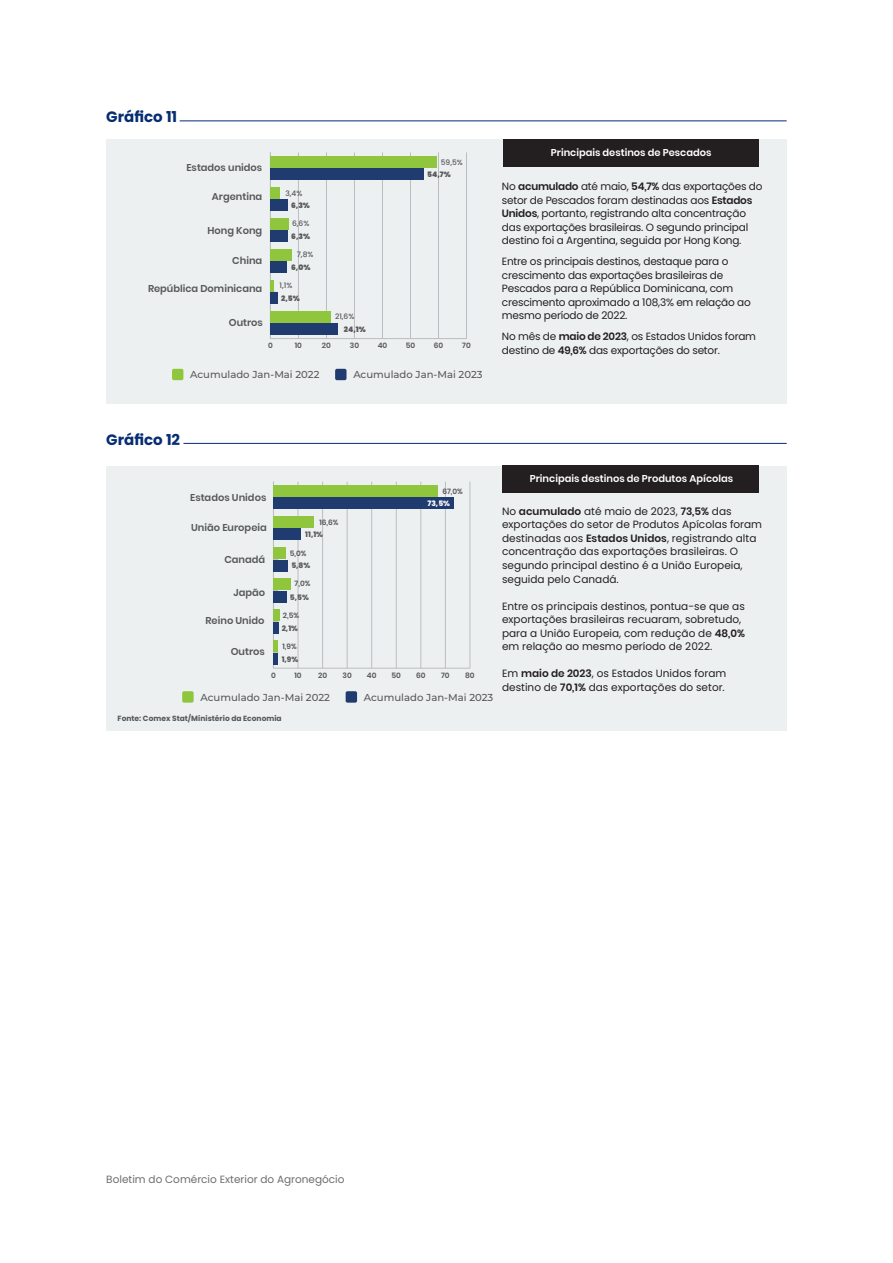
<style>
.page{position:relative;width:893px;height:1263px;background:#fff}
.page>*{position:absolute;margin:0;border:0;box-sizing:border-box;transform-origin:0 0}
.texto{font:700 15px "Poppins";color:#062c73}
.t1{font:10.5px/13.5px "Poppins";letter-spacing:-.02em;color:#231f20}
.t2{font:10.5px/13.5px "Poppins";color:#231f20}
.t3{font:10.5px "Poppins";color:#6c6d70}
.t4{font:500 10.05px "Montserrat";color:#57585a}
.t5{font:600 9.9px "Poppins";color:#57585a}
.t6{font:600 9.9px "Poppins";color:#fff}
.t7{font:600 7.5px "Poppins";color:#57585a}
.t8{font:700 7.5px "Poppins";color:#57585a}
.t9{font:500 7.5px "Poppins";color:#57585a}
.t10{font:900 7.5px "Poppins";color:#57585a}
.t11{font:800 7.5px "Poppins";color:#57585a}
.t12{font:800 7.5px "Poppins";color:#fff}
.s1{font-weight:600}
</style>
<div class="page">
<div style="left:106px;top:140px;width:681px;height:264px;background:#edf0f1"></div>
<hr style="left:270px;top:338px;width:196px;height:1px;background:#bcbdc0">
<hr style="left:298px;top:152px;width:1px;height:187px;background:#bcbdc0">
<hr style="left:326px;top:152px;width:1px;height:187px;background:#bcbdc0">
<hr style="left:354px;top:152px;width:1px;height:187px;background:#bcbdc0">
<hr style="left:382px;top:152px;width:1px;height:187px;background:#bcbdc0">
<hr style="left:410px;top:152px;width:1px;height:187px;background:#bcbdc0">
<hr style="left:438px;top:152px;width:1px;height:187px;background:#bcbdc0">
<hr style="left:466px;top:152px;width:1px;height:187px;background:#bcbdc0">
<hr style="left:270px;top:152px;width:1px;height:187px;background:#bcbdc0">
<div style="left:270px;top:169px;width:154px;height:11px;background:#1f3b6f"></div>
<div style="left:270px;top:200px;width:18px;height:11px;background:#1f3b6f"></div>
<div style="left:270px;top:231px;width:18px;height:11px;background:#1f3b6f"></div>
<div style="left:270px;top:262px;width:17px;height:11px;background:#1f3b6f"></div>
<div style="left:270px;top:293px;width:7px;height:11px;background:#1f3b6f"></div>
<div style="left:270px;top:324px;width:68px;height:11px;background:#1f3b6f"></div>
<div style="left:270px;top:156px;width:167px;height:11px;background:#8fc63e"></div>
<div style="left:270px;top:187px;width:10px;height:11px;background:#8fc63e"></div>
<div style="left:270px;top:218px;width:19px;height:11px;background:#8fc63e"></div>
<div style="left:270px;top:249px;width:22px;height:11px;background:#8fc63e"></div>
<svg style="left:270px;top:280px;width:5px;height:13px"></svg>
<div style="left:270px;top:311px;width:61px;height:11px;background:#8fc63e"></div>
<div style="left:503px;top:139px;width:255px;height:28px;background:#231f20"></div>
<div style="left:172px;top:369px;width:11px;height:11px;background:#8fc63e;border-radius:2px"></div>
<div style="left:335px;top:369px;width:12px;height:11px;background:#1f3b6f;border-radius:2px"></div>
<div style="left:106px;top:466px;width:681px;height:265px;background:#edf0f1"></div>
<div style="left:503px;top:466px;width:256px;height:27px;background:#231f20"></div>
<hr style="left:273px;top:668px;width:197px;height:1px;background:#bcbdc0">
<hr style="left:298px;top:482px;width:1px;height:186px;background:#bcbdc0">
<hr style="left:322px;top:482px;width:1px;height:186px;background:#bcbdc0">
<hr style="left:347px;top:482px;width:1px;height:186px;background:#bcbdc0">
<hr style="left:371px;top:482px;width:1px;height:186px;background:#bcbdc0">
<hr style="left:396px;top:482px;width:1px;height:186px;background:#bcbdc0">
<hr style="left:420px;top:482px;width:1px;height:186px;background:#bcbdc0">
<hr style="left:445px;top:482px;width:1px;height:186px;background:#bcbdc0">
<hr style="left:470px;top:482px;width:1px;height:186px;background:#bcbdc0">
<hr style="left:273px;top:482px;width:1px;height:186px;background:#bcbdc0">
<div style="left:273px;top:498px;width:181px;height:11px;background:#1f3b6f"></div>
<div style="left:273px;top:529px;width:28px;height:11px;background:#1f3b6f"></div>
<div style="left:273px;top:560px;width:15px;height:11px;background:#1f3b6f"></div>
<div style="left:273px;top:591px;width:14px;height:11px;background:#1f3b6f"></div>
<div style="left:273px;top:622px;width:6px;height:11px;background:#1f3b6f"></div>
<div style="left:273px;top:653px;width:5px;height:11px;background:#1f3b6f"></div>
<div style="left:273px;top:485px;width:165px;height:12px;background:#8fc63e"></div>
<div style="left:273px;top:516px;width:41px;height:12px;background:#8fc63e"></div>
<div style="left:273px;top:547px;width:13px;height:12px;background:#8fc63e"></div>
<div style="left:273px;top:579px;width:18px;height:11px;background:#8fc63e"></div>
<div style="left:273px;top:610px;width:7px;height:11px;background:#8fc63e"></div>
<div style="left:273px;top:641px;width:5px;height:11px;background:#8fc63e"></div>
<div style="left:182px;top:691px;width:12px;height:12px;background:#8fc63e;border-radius:2px"></div>
<div style="left:346px;top:691px;width:11px;height:12px;background:#1f3b6f;border-radius:2px"></div>
<hr style="left:180px;top:121px;width:607px;height:1px;background:#062c73">
<hr style="left:183px;top:443px;width:604px;height:1px;background:#062c73">
<p class="texto" style="left:106px;top:108px;width:72px">Gráfico 11</p>
<p class="t5" style="left:186px;top:162px;width:77px">Estados unidos</p>
<p class="t5" style="left:212px;top:190px;width:52px">Argentina</p>
<p class="t5" style="left:207px;top:225px;width:56px">Hong Kong</p>
<p class="t5" style="left:232px;top:255px;width:32px">China</p>
<p class="t5" style="left:148px;top:283px;width:116px">República Dominicana</p>
<p class="t5" style="left:229px;top:317px;width:36px">Outros</p>
<p class="t9" style="left:285px;top:189px;width:18px">3,4%</p>
<p class="t9" style="left:292px;top:219px;width:19px">6,6%</p>
<p class="t9" style="left:297px;top:250px;width:18px">7,8%</p>
<p class="t9" style="left:280px;top:281px;width:14px">1,1%</p>
<p class="t10" style="left:291px;top:201px;width:20px">6,3%</p>
<p class="t10" style="left:291px;top:232px;width:20px">6,3%</p>
<p class="t10" style="left:291px;top:263px;width:21px">6,0%</p>
<p class="t10" style="left:281px;top:294px;width:20px">2,5%</p>
<p class="t9" style="left:335px;top:312px;width:21px">21,6%</p>
<p class="t10" style="left:344px;top:325px;width:24px">24,1%</p>
<p class="t9" style="left:441px;top:158px;width:23px">59,5%</p>
<p class="t10" style="left:427px;top:170px;width:25px">54,7%</p>
<p class="t7" style="left:268px;top:341px;width:6px">0</p>
<p class="t7" style="left:295px;top:341px;width:9px">10</p>
<p class="t7" style="left:322px;top:341px;width:10px">20</p>
<p class="t7" style="left:350px;top:341px;width:11px">30</p>
<p class="t7" style="left:378px;top:341px;width:11px">40</p>
<p class="t7" style="left:406px;top:341px;width:11px">50</p>
<p class="t7" style="left:434px;top:341px;width:11px">60</p>
<p class="t7" style="left:462px;top:341px;width:10px">70</p>
<p class="t4" style="left:190px;top:368px;width:131px">Acumulado Jan-Mai 2022</p>
<p class="t4" style="left:353px;top:368px;width:131px">Acumulado Jan-Mai 2023</p>
<p class="t6" style="left:551px;top:146px;width:162px">Principais destinos de Pescados</p>
<p class="t1" style="left:502px;top:180px;width:262px">No <span class="s1">acumulado</span> até maio, <span class="s1">54,7%</span> das exportações do setor de Pescados foram destinadas aos <span class="s1">Estados Unidos</span>, portanto, registrando alta concentração das exportações brasileiras. O segundo principal destino foi a Argentina, seguida por Hong Kong.</p>
<p class="t1" style="left:502px;top:255px;width:250px">Entre os principais destinos, destaque para o crescimento das exportações brasileiras de Pescados para a República Dominicana, com crescimento aproximado a 108,3% em relação ao mesmo período de 2022.</p>
<p class="t1" style="left:502px;top:330px;width:256px">No mês de <span class="s1">maio de 2023</span>, os Estados Unidos foram destino de <span class="s1">49,6%</span> das exportações do setor.</p>
<p class="texto" style="left:106px;top:431px;width:75px">Gráfico 12</p>
<p class="t5" style="left:190px;top:492px;width:78px">Estados Unidos</p>
<p class="t5" style="left:191px;top:522px;width:77px">União Europeia</p>
<p class="t5" style="left:224px;top:554px;width:42px">Canadá</p>
<p class="t5" style="left:234px;top:587px;width:33px">Japão</p>
<p class="t5" style="left:205px;top:615px;width:61px">Reino Unido</p>
<p class="t5" style="left:231px;top:645px;width:36px">Outros</p>
<p class="t7" style="left:319px;top:518px;width:21px">16,6%</p>
<p class="t11" style="left:305px;top:530px;width:19px">11,1%</p>
<p class="t11" style="left:291px;top:561px;width:20px">5,8%</p>
<p class="t11" style="left:290px;top:592px;width:20px">5,5%</p>
<p class="t11" style="left:282px;top:624px;width:18px">2,1%</p>
<p class="t11" style="left:282px;top:655px;width:18px">1,9%</p>
<p class="t7" style="left:290px;top:549px;width:18px">5,0%</p>
<p class="t7" style="left:295px;top:579px;width:17px">7,0%</p>
<p class="t7" style="left:283px;top:611px;width:18px">2,5%</p>
<p class="t7" style="left:282px;top:642px;width:16px">1,9%</p>
<p class="t7" style="left:442px;top:487px;width:22px">67,0%</p>
<p class="t12" style="left:427px;top:499px;width:24px">73,5%</p>
<p class="t7" style="left:271px;top:671px;width:6px">0</p>
<p class="t7" style="left:294px;top:671px;width:9px">10</p>
<p class="t7" style="left:318px;top:671px;width:11px">20</p>
<p class="t7" style="left:342px;top:671px;width:11px">30</p>
<p class="t7" style="left:367px;top:671px;width:11px">40</p>
<p class="t7" style="left:391px;top:671px;width:11px">50</p>
<p class="t7" style="left:416px;top:671px;width:11px">60</p>
<p class="t7" style="left:441px;top:671px;width:10px">70</p>
<p class="t7" style="left:465px;top:671px;width:11px">80</p>
<p class="t4" style="left:200px;top:690px;width:131px">Acumulado Jan-Mai 2022</p>
<p class="t4" style="left:364px;top:690px;width:131px">Acumulado Jan-Mai 2023</p>
<p class="t8" style="left:118px;top:714px;width:166px">Fonte: Comex Stat/Ministério da Economia</p>
<p class="t6" style="left:530px;top:473px;width:205px">Principais destinos de Produtos Apícolas</p>
<p class="t2" style="left:502px;top:504px;width:262px">No <span class="s1">acumulado</span> até maio de 2023, <span class="s1">73,5%</span> das exportações do setor de Produtos Apícolas foram destinadas aos <span class="s1">Estados Unidos</span>, registrando alta concentração das exportações brasileiras. O segundo principal destino é a União Europeia, seguida pelo Canadá.</p>
<p class="t2" style="left:502px;top:599px;width:244px">Entre os principais destinos, pontua-se que as exportações brasileiras recuaram, sobretudo, para a União Europeia, com redução de <span class="s1">48,0% </span>em relação ao mesmo período de 2022.</p>
<p class="t2" style="left:502px;top:667px;width:226px">Em <span class="s1">maio de 2023</span>, os Estados Unidos foram destino de <span class="s1">70,1%</span> das exportações do setor.</p>
<p class="t3" style="left:106px;top:1173px;width:240px">Boletim do Comércio Exterior do Agronegócio</p>
</div>
